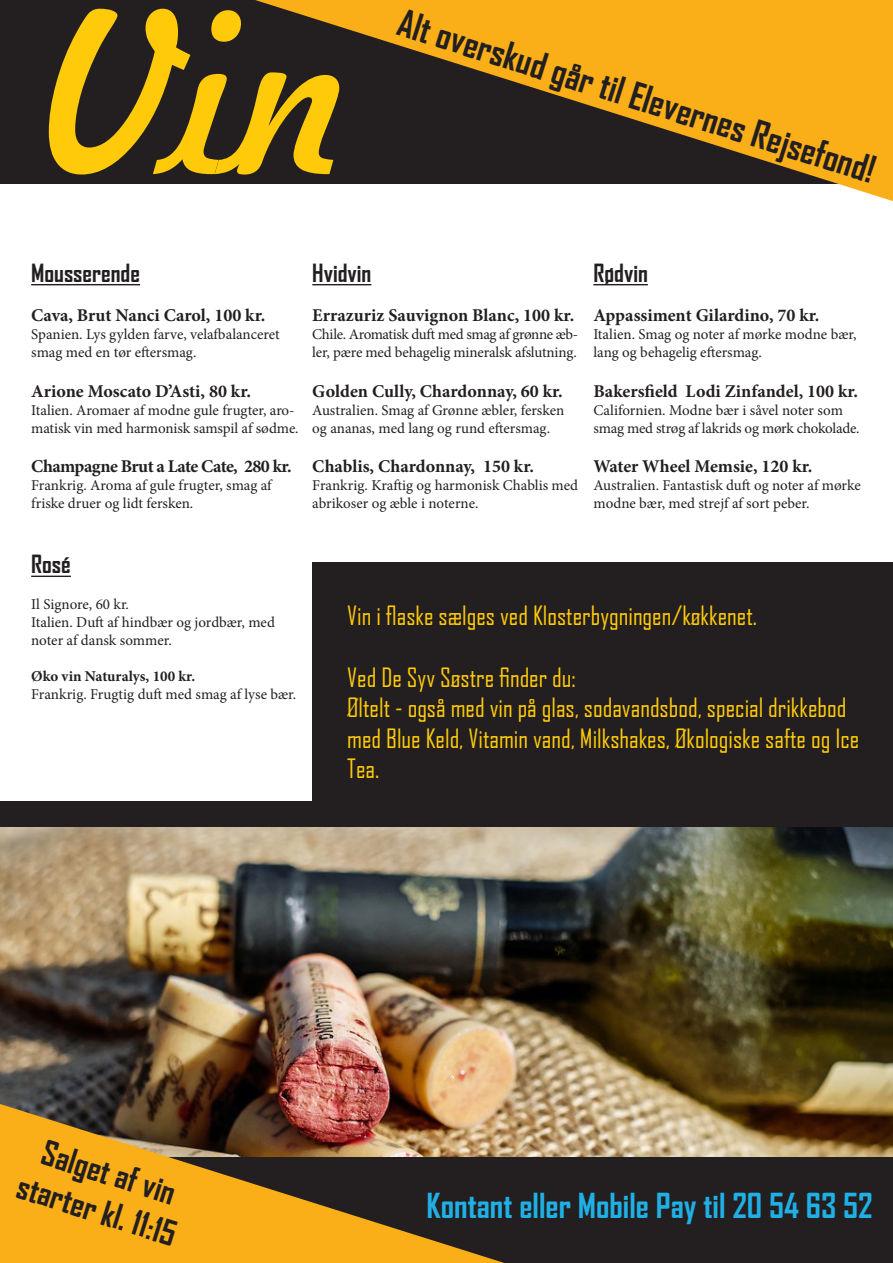
<style>
.page{position:relative;width:893px;height:1263px;background:#fff}
.page>*{position:absolute;margin:0;border:0;box-sizing:border-box;transform-origin:0 0}
.t1{font:216px "Freehand 521 BT Regular C";color:#feca0a}
.t2{font:700 36px "Agency FB";color:#231f20}
.t3{font:700 33px "Agency FB";color:#1fb0e6}
.t4{font:700 33px "Agency FB";color:#231f20}
.t5{font:25.5px/30.6px "Agency FB";color:#feca0a}
.t6{font:700 24px "Agency FB";color:#231f20}
.t7{font:700 18px "Minion Pro";color:#231f20}
.t8{font:700 18px "Minion Pro";letter-spacing:-.03em;color:#231f20}
.t9{font:15px/18px "Minion Pro";letter-spacing:-.005em;color:#231f20}
.t10{font:700 15px "Minion Pro";color:#231f20}
</style>
<div class="page">
<div style="left:0;top:0;width:853px;height:184px;background:#231f20"></div>
<img style="left:0;top:827px;width:893px;height:330px">
<div style="left:0;top:1157px;width:893px;height:106px;background:#231f20"></div>
<img style="left:0;top:1104px;width:504px;height:159px">
<svg style="left:255px;top:0;width:638px;height:201px;fill:#faaf1f"></svg>
<div style="left:0;top:801px;width:893px;height:26px;background:#231f20"></div>
<hr style="left:31px;top:284px;width:109px;height:1px;background:#231f20">
<hr style="left:31px;top:576px;width:40px;height:1px;background:#231f20">
<hr style="left:312px;top:284px;width:59px;height:1px;background:#231f20">
<hr style="left:593px;top:284px;width:55px;height:1px;background:#231f20">
<div style="left:312px;top:562px;width:581px;height:239px;background:#231f20"></div>
<p class="t1" style="left:40px;top:-51px;width:312px">Vin</p>
<p class="t2" style="left:405px;top:1px;width:500px;rotate:17deg">Alt overskud går til Elevernes Rejsefond!</p>
<p class="t6" style="left:31px;top:258px;width:110px">Mousserende</p>
<p class="t7" style="left:31px;top:303px;width:236px">Cava, Brut Nanci Carol, 100 kr.</p>
<p class="t9" style="left:31px;top:325px;width:250px">Spanien. Lys gylden farve, velafbalanceret smag med en tør eftersmag.</p>
<p class="t7" style="left:31px;top:378px;width:221px">Arione Moscato D’Asti, 80 kr.</p>
<p class="t9" style="left:31px;top:401px;width:269px">Italien. Aromaer af modne gule frugter, aro&shy;matisk vin med harmonisk samspil af sødme.</p>
<p class="t8" style="left:31px;top:454px;width:262px">Champagne Brut a Late Cate, 280 kr.</p>
<p class="t9" style="left:31px;top:477px;width:242px">Frankrig. Aroma af gule frugter, smag af friske druer og lidt fersken.</p>
<p class="t6" style="left:312px;top:258px;width:61px">Hvidvin</p>
<p class="t7" style="left:312px;top:303px;width:263px">Errazuriz Sauvignon Blanc, 100 kr.</p>
<p class="t9" style="left:312px;top:325px;width:267px">Chile. Aromatisk duft med smag af grønne æb&shy;ler, pære med behagelig mineralsk afslutning.</p>
<p class="t7" style="left:312px;top:378px;width:252px">Golden Cully, Chardonnay, 60 kr.</p>
<p class="t9" style="left:312px;top:401px;width:253px">Australien. Smag af Grønne æbler, fersken og ananas, med lang og rund eftersmag.</p>
<p class="t7" style="left:312px;top:454px;width:223px">Chablis, Chardonnay, 150 kr.</p>
<p class="t9" style="left:312px;top:477px;width:267px">Frankrig. Kraftig og harmonisk Chablis med abrikoser og æble i noterne.</p>
<p class="t6" style="left:593px;top:258px;width:56px">Rødvin</p>
<p class="t7" style="left:593px;top:303px;width:228px">Appassiment Gilardino, 70 kr.</p>
<p class="t9" style="left:593px;top:325px;width:265px">Italien. Smag og noter af mørke modne bær, lang og behagelig eftersmag.</p>
<p class="t7" style="left:593px;top:378px;width:266px">Bakersfield Lodi Zinfandel, 100 kr.</p>
<p class="t9" style="left:593px;top:401px;width:268px">Californien. Modne bær i såvel noter som smag med strøg af lakrids og mørk chokolade.</p>
<p class="t7" style="left:593px;top:454px;width:221px">Water Wheel Memsie, 120 kr.</p>
<p class="t9" style="left:593px;top:477px;width:269px">Australien. Fantastisk duft og noter af mørke modne bær, med strejf af sort peber.</p>
<p class="t6" style="left:31px;top:549px;width:41px">Rosé</p>
<p class="t9" style="left:31px;top:595px;width:99px">Il Signore, 60 kr.</p>
<p class="t9" style="left:31px;top:613px;width:245px">Italien. Duft af hindbær og jordbær, med noter af dansk sommer.</p>
<p class="t10" style="left:31px;top:666px;width:166px">Øko vin Naturalys, 100 kr.</p>
<p class="t9" style="left:31px;top:685px;width:267px">Frankrig. Frugtig duft med smag af lyse bær.</p>
<p class="t5" style="left:347px;top:600px;width:411px">Vin i flaske sælges ved Klosterbygningen/køkkenet.</p>
<p class="t5" style="left:347px;top:661px;width:230px">Ved De Syv Søstre finder du:</p>
<p class="t5" style="left:347px;top:692px;width:514px">Øltelt - også med vin på glas, sodavandsbod, special drikkebod med Blue Keld, Vitamin vand, Milkshakes, Økologiske safte og Ice<br>Tea.</p>
<p class="t4" style="left:49px;top:1132px;width:140px;rotate:17deg">Salget af vin</p>
<p class="t4" style="left:24px;top:1166px;width:166px;rotate:17deg">starter kl. 11:15</p>
<p class="t3" style="left:427px;top:1185px;width:447px">Kontant eller Mobile Pay til 20 54 63 52</p>
</div>
